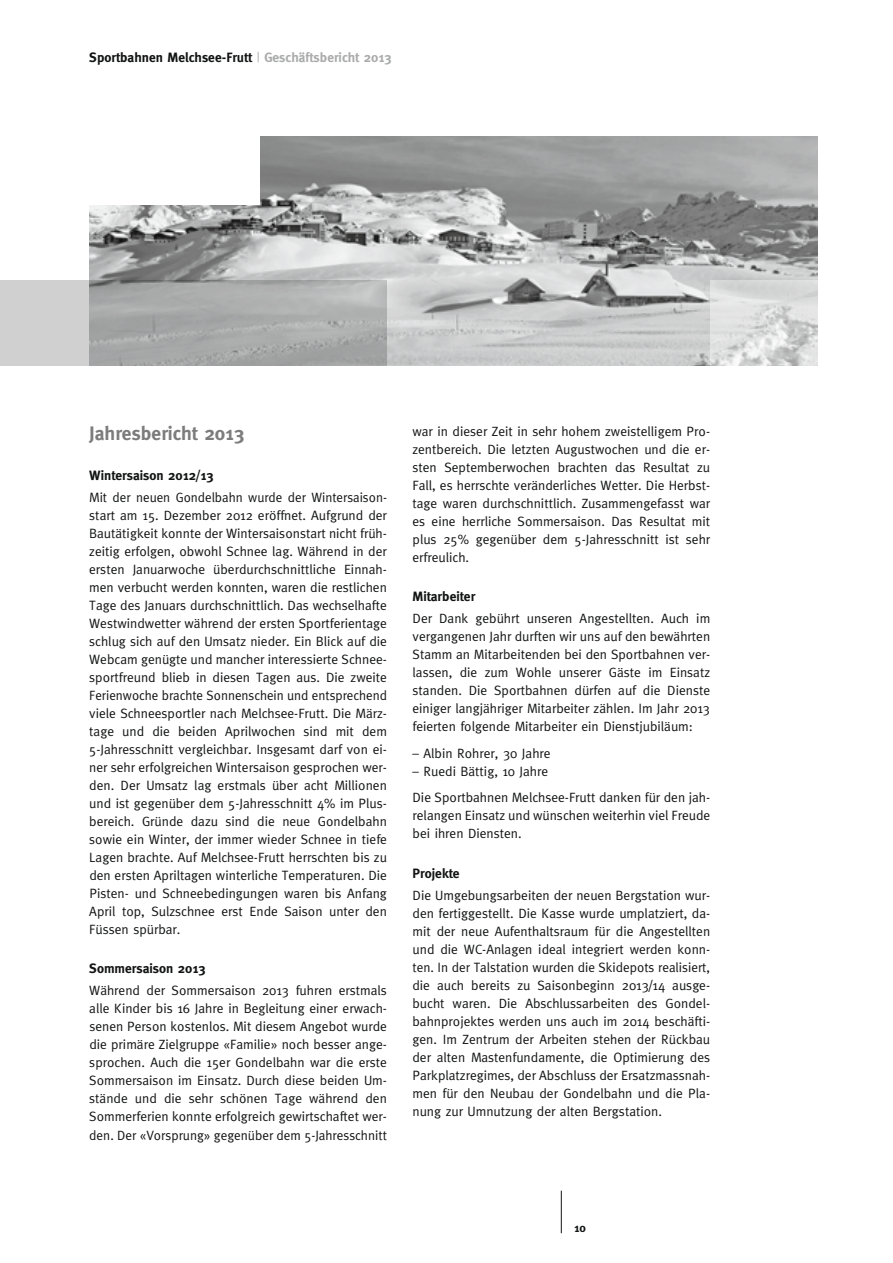
<style>
.page{position:relative;width:893px;height:1263px;background:#fff}
.page>*{position:absolute;margin:0;border:0;box-sizing:border-box;transform-origin:0 0}
.t1{font:700 19.5px "Meta";color:#7b7c7b}
.t2{font:13.5px/18px "Meta";color:#121313;text-align:justify}
.t3{font:700 13.5px "Meta";color:#121313}
.t4{font:700 12px "Meta";color:#121313}
.s1{font-weight:400;color:#aaabab}
.s2{color:#aaabab}
</style>
<div class="page">
<hr style="left:561px;top:1191px;width:1px;height:42px;background:#121313">
<img style="left:89px;top:136px;width:728px;height:230px">
<svg style="left:0;top:281px;width:387px;height:85px;fill:#adaeae"></svg>
<div style="left:89px;top:136px;width:170px;height:68px;background:#fff"></div>
<svg style="left:710px;top:281px;width:108px;height:85px;fill:#ddd"></svg>
<p class="t3" style="left:89px;top:49px;width:304px">Sportbahnen Melchsee-Frutt <span class="s1">|</span> <span class="s2">Geschäftsbericht 2013</span></p>
<h1 class="t1" style="left:89px;top:422px;width:157px">Jahresbericht 2013</h1>
<p class="t3" style="left:89px;top:467px;width:126px">Wintersaison 2012/13</p>
<p class="t2" style="left:89px;top:488px;width:299px">Mit der neuen Gondelbahn wurde der Wintersaison&shy;start am 15. Dezember 2012 eröffnet. Aufgrund der Bautätigkeit konnte der Wintersaisonstart nicht früh&shy;zeitig erfolgen, obwohl Schnee lag. Während in der ersten Januarwoche überdurchschnittliche Einnah&shy;men verbucht werden konnten, waren die restlichen Tage des Januars durchschnittlich. Das wechselhafte Westwindwetter während der ersten Sportferientage schlug sich auf den Umsatz nieder. Ein Blick auf die Webcam genügte und mancher interessierte Schnee&shy;sportfreund blieb in diesen Tagen aus. Die zweite Ferienwoche brachte Sonnenschein und entsprechend viele Schneesportler nach Melchsee-Frutt. Die März&shy;tage und die beiden Aprilwochen sind mit dem 5-Jahresschnitt vergleichbar. Insgesamt darf von ei&shy;ner sehr erfolgreichen Wintersaison gesprochen wer&shy;den. Der Umsatz lag erstmals über acht Millionen und ist gegenüber dem 5-Jahresschnitt 4% im Plus&shy;bereich. Gründe dazu sind die neue Gondelbahn sowie ein Winter, der immer wieder Schnee in tiefe Lagen brachte. Auf Melchsee-Frutt herrschten bis zu den ersten Apriltagen winterliche Temperaturen. Die Pisten- und Schneebedingungen waren bis Anfang April top, Sulzschnee erst Ende Saison unter den Füssen spürbar.</p>
<p class="t3" style="left:89px;top:961px;width:118px">Sommersaison 2013</p>
<p class="t2" style="left:89px;top:981px;width:299px">Während der Sommersaison 2013 fuhren erstmals alle Kinder bis 16 Jahre in Begleitung einer erwach&shy;senen Person kostenlos. Mit diesem Angebot wurde die primäre Zielgruppe «Familie» noch besser ange&shy;sprochen. Auch die 15er Gondelbahn war die erste Sommersaison im Einsatz. Durch diese beiden Um&shy;stände und die sehr schönen Tage während den Sommerferien konnte erfolgreich gewirtschaftet wer&shy;den. Der «Vorsprung» gegenüber dem 5-Jahresschnitt</p>
<p class="t2" style="left:412px;top:422px;width:299px">war in dieser Zeit in sehr hohem zweistelligem Pro&shy;zentbereich. Die letzten Augustwochen und die er&shy;sten Septemberwochen brachten das Resultat zu Fall, es herrschte veränderliches Wetter. Die Herbst&shy;tage waren durchschnittlich. Zusammengefasst war es eine herrliche Sommersaison. Das Resultat mit plus 25% gegenüber dem 5-Jahresschnitt ist sehr erfreulich.</p>
<p class="t3" style="left:413px;top:589px;width:64px">Mitarbeiter</p>
<p class="t2" style="left:412px;top:610px;width:299px">Der Dank gebührt unseren Angestellten. Auch im vergangenen Jahr durften wir uns auf den bewährten Stamm an Mitarbeitenden bei den Sportbahnen ver&shy;lassen, die zum Wohle unserer Gäste im Einsatz standen. Die Sportbahnen dürfen auf die Dienste einiger langjähriger Mitarbeiter zählen. Im Jahr 2013 feierten folgende Mitarbeiter ein Dienstjubiläum:</p>
<p class="t2" style="left:413px;top:744px;width:140px">– Albin Rohrer, 30 Jahre</p>
<p class="t2" style="left:413px;top:758px;width:299px;line-height:26.5px">– Ruedi Bättig, 10 Jahre<br>Die Sportbahnen Melchsee-Frutt danken für den jah-</p>
<p class="t2" style="left:413px;top:806px;width:299px">relangen Einsatz und wünschen weiterhin viel Freude bei ihren Diensten.</p>
<p class="t3" style="left:413px;top:865px;width:49px">Projekte</p>
<p class="t2" style="left:412px;top:886px;width:299px">Die Umgebungsarbeiten der neuen Bergstation wur&shy;den fertiggestellt. Die Kasse wurde umplatziert, da&shy;mit der neue Aufenthaltsraum für die Angestellten und die WC-Anlagen ideal integriert werden konn&shy;ten. In der Talstation wurden die Skidepots realisiert, die auch bereits zu Saisonbeginn 2013/14 ausge&shy;bucht waren. Die Abschlussarbeiten des Gondel&shy;bahnprojektes werden uns auch im 2014 beschäfti&shy;gen. Im Zentrum der Arbeiten stehen der Rückbau der alten Mastenfundamente, die Optimierung des Parkplatzregimes, der Abschluss der Ersatzmassnah&shy;men für den Neubau der Gondelbahn und die Pla&shy;nung zur Umnutzung der alten Bergstation.</p>
<p class="t4" style="left:574px;top:1221px;width:13px">10</p>
</div>
